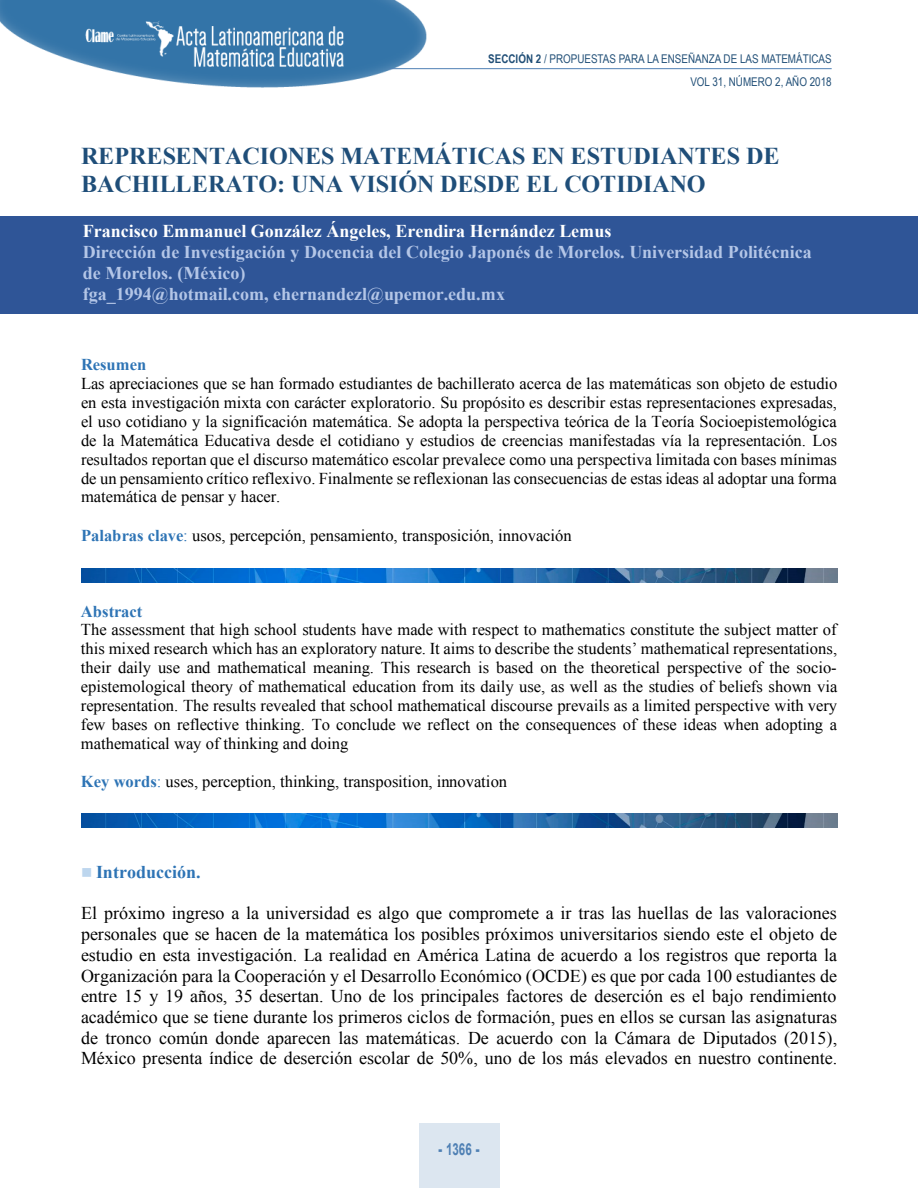
<style>
.page{position:relative;width:918px;height:1188px;background:#fff}
.page>*{position:absolute;margin:0;border:0;box-sizing:border-box;transform-origin:0 0}
.t1{font:700 24.15px/27.8px "Times New Roman";letter-spacing:-.005em;color:#1f4e79}
.t2{font:18px/20.7px "Times New Roman";color:#000;text-align:justify}
.t3{font:700 18px/20.7px "Times New Roman";color:#b4c6e7}
.t4{font:700 18px "Times New Roman";color:#fff}
.t5{font:700 18px "Times New Roman";color:#2e74b5}
.t6{font:16.5px/18.9px "Times New Roman";color:#000;text-align:justify}
.t7{font:700 16.5px "Times New Roman";letter-spacing:-.005em;color:#2e74b5}
.t8{font:700 16.5px "Arial";color:#4f80b4;scale:.7 1}
.t9{font:12px/23px "Arial Narrow";color:#214f77;text-align:right}
.s1{font-weight:700}
.s2{font-weight:700;color:#2e74b5}
.s3{color:#2e74b5}
.s4{color:#bdd6ee}
.s5{font-weight:900}
</style>
<div class="page">
<img style="left:0;top:0;width:435px;height:88px">
<hr style="left:389px;top:68px;width:443px;height:1px;background:#4f80b4">
<div style="left:419px;top:1123px;width:80px;height:65px;background:#dce6f0"></div>
<img style="left:81px;top:569px;width:756px;height:13px">
<img style="left:81px;top:814px;width:756px;height:13px">
<div style="left:0;top:216px;width:918px;height:98px;background:#2f5597"></div>
<p class="t9" style="left:488px;top:47px;width:345px"><span class="s1">SECCIÓN 2</span> / PROPUESTAS PARA LA ENSEÑANZA DE LAS MATEMÁTICAS<br>VOL 31, NÚMERO 2, AÑO 2018</p>
<h1 class="t1" style="left:81px;top:142px;width:700px">REPRESENTACIONES MATEMÁTICAS EN ESTUDIANTES DE<br>BACHILLERATO: UNA VISIÓN DESDE EL COTIDIANO</h1>
<p class="t4" style="left:83px;top:221px;width:530px">Francisco Emmanuel González Ángeles, Erendira Hernández Lemus</p>
<p class="t3" style="left:83px;top:242px;width:730px">Dirección de Investigación y Docencia del Colegio Japonés de Morelos. Universidad Politécnica de Morelos. (México)<br>fga_1994@hotmail.com, ehernandezl@upemor.edu.mx</p>
<p class="t7" style="left:81px;top:355px;width:67px">Resumen</p>
<p class="t6" style="left:81px;top:374px;width:758px">Las apreciaciones que se han formado estudiantes de bachillerato acerca de las matemáticas son objeto de estudio en esta investigación mixta con carácter exploratorio. Su propósito es describir estas representaciones expresadas, el uso cotidiano y la significación matemática. Se adopta la perspectiva teórica de la Teoría Socioepistemológica de la Matemática Educativa desde el cotidiano y estudios de creencias manifestadas vía la representación. Los resultados reportan que el discurso matemático escolar prevalece como una perspectiva limitada con bases mínimas de un pensamiento crítico reflexivo. Finalmente se reflexionan las consecuencias de estas ideas al adoptar una forma matemática de pensar y hacer.</p>
<p class="t6" style="left:81px;top:526px;width:492px"><span class="s2">Palabras clave</span><span class="s3">:</span> usos, percepción, pensamiento, transposición, innovación</p>
<p class="t7" style="left:81px;top:602px;width:63px">Abstract</p>
<p class="t6" style="left:81px;top:620px;width:758px">The assessment that high school students have made with respect to mathematics constitute the subject matter of this mixed research which has an exploratory nature. It aims to describe the students’ mathematical representations, their daily use and mathematical meaning. This research is based on the theoretical perspective of the socio&shy;epistemological theory of mathematical education from its daily use, as well as the studies of beliefs shown via representation. The results revealed that school mathematical discourse prevails as a limited perspective with very few bases on reflective thinking. To conclude we reflect on the consequences of these ideas when adopting a mathematical way of thinking and doing</p>
<p class="t6" style="left:81px;top:772px;width:428px"><span class="s2">Key words</span><span class="s3">:</span> uses, perception, thinking, transposition, innovation</p>
<p class="t5" style="left:81px;top:862px;width:121px"><span class="s4">■</span> Introducción.</p>
<p class="t2" style="left:81px;top:903px;width:758px">El próximo ingreso a la universidad es algo que compromete a ir tras las huellas de las valoraciones personales que se hacen de la matemática los posibles próximos universitarios siendo este el objeto de estudio en esta investigación. La realidad en América Latina de acuerdo a los registros que reporta la Organización para la Cooperación y el Desarrollo Económico (OCDE) es que por cada 100 estudiantes de entre 15 y 19 años, 35 desertan. Uno de los principales factores de deserción es el bajo rendimiento académico que se tiene durante los primeros ciclos de formación, pues en ellos se cursan las asignaturas de tronco común donde aparecen las matemáticas. De acuerdo con la Cámara de Diputados (2015), México presenta índice de deserción escolar de 50%, uno de los más elevados en nuestro continente.</p>
<p class="t8" style="left:438px;top:1140px;width:60px"><span class="s5">-</span> 1366 <span class="s5">-</span></p>
</div>
